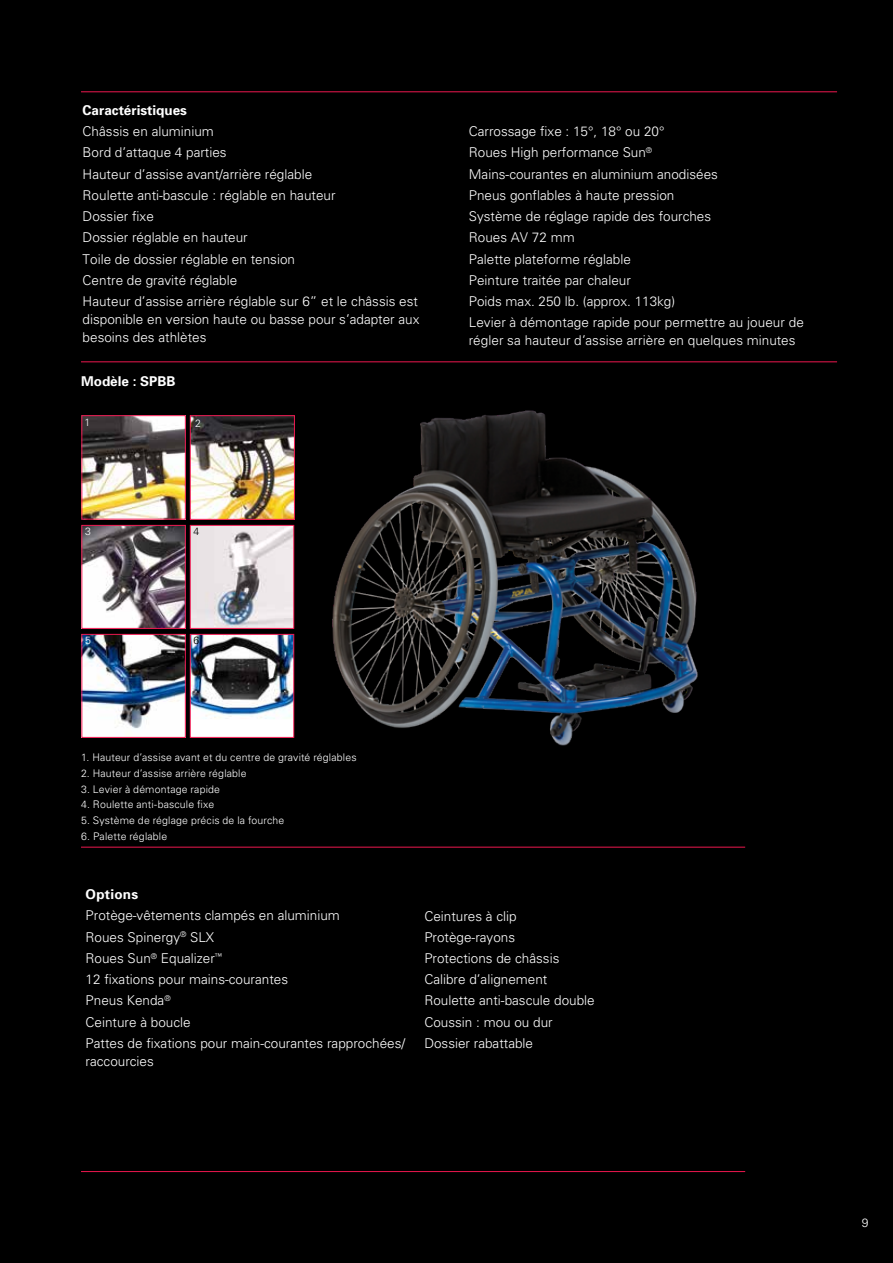
<style>
.page{position:relative;width:893px;height:1263px;background:#000}
.page>*{position:absolute;margin:0;border:0;box-sizing:border-box;transform-origin:0 0}
.t1{font:300 13.5px/21.3px "Univers";color:#fff}
.t2{font:700 13.5px "Univers";color:#fff}
.t3{font:700 13.5px "Univers";letter-spacing:.02em;color:#fff}
.t4{font:300 12px "Univers";color:#fff}
.t5{font:300 10.5px "Univers";letter-spacing:.015em;color:#fff}
.t6{font:300 10.5px "Univers";color:#000}
</style>
<div class="page">
<hr style="left:81px;top:847px;width:664px;height:1px;background:#ed174f">
<hr style="left:81px;top:91px;width:756px;height:1px;background:#ed174f">
<hr style="left:81px;top:361px;width:756px;height:1px;background:#ed174f">
<hr style="left:81px;top:1171px;width:664px;height:1px;background:#ed174f">
<img style="left:84px;top:636px;width:100px;height:100px">
<div style="left:82px;top:634px;width:104px;height:104px;border:1px solid #ed174f"></div>
<img style="left:84px;top:527px;width:100px;height:100px">
<div style="left:82px;top:525px;width:104px;height:104px;border:1px solid #ed174f"></div>
<div style="left:190px;top:634px;width:104px;height:103px;background:#fff"></div>
<img style="left:192px;top:636px;width:100px;height:83px">
<div style="left:190px;top:634px;width:104px;height:104px;border:1px solid #ed174f"></div>
<img style="left:192px;top:527px;width:100px;height:100px">
<div style="left:190px;top:525px;width:104px;height:104px;border:1px solid #ed174f"></div>
<img style="left:192px;top:417px;width:101px;height:100px">
<div style="left:190px;top:415px;width:105px;height:104px;border:1px solid #ed174f"></div>
<img style="left:84px;top:417px;width:100px;height:100px">
<div style="left:82px;top:415px;width:104px;height:104px;border:1px solid #ed174f"></div>
<img style="left:332px;top:410px;width:366px;height:336px">
<p class="t2" style="left:83px;top:102px;width:106px">Caractéristiques</p>
<p class="t1" style="left:83px;top:121px;width:337px">Châssis en aluminium<br>Bord d’attaque 4 parties<br>Hauteur d’assise avant/arrière réglable<br>Roulette anti-bascule : réglable en hauteur<br>Dossier fixe<br>Dossier réglable en hauteur<br>Toile de dossier réglable en tension<br>Centre de gravité réglable<br>Hauteur d’assise arrière réglable sur 6” et le châssis est</p>
<p class="t1" style="left:83px;top:310px;width:338px;line-height:18px">disponible en version haute ou basse pour s’adapter aux besoins des athlètes</p>
<p class="t2" style="left:81px;top:373px;width:96px">Modèle : SPBB</p>
<p class="t5" style="left:85px;top:416px;width:7px">1</p>
<p class="t5" style="left:195px;top:417px;width:7px">2</p>
<p class="t5" style="left:85px;top:525px;width:7px">3</p>
<p class="t6" style="left:193px;top:525px;width:7px">4</p>
<p class="t5" style="left:85px;top:634px;width:7px">5</p>
<p class="t6" style="left:193px;top:634px;width:7px">6</p>
<p class="t5" style="left:81px;top:751px;width:277px">1. Hauteur d’assise avant et du centre de gravité réglables</p>
<p class="t5" style="left:81px;top:767px;width:167px">2. Hauteur d’assise arrière réglable</p>
<p class="t5" style="left:81px;top:783px;width:141px">3. Levier à démontage rapide</p>
<p class="t5" style="left:81px;top:798px;width:135px">4. Roulette anti-bascule fixe</p>
<p class="t5" style="left:81px;top:814px;width:205px">5. Système de réglage précis de la fourche</p>
<p class="t5" style="left:81px;top:829px;width:88px">6. Palette réglable</p>
<p class="t1" style="left:469px;top:121px;width:336px">Carrossage fixe : 15°, 18° ou 20°<br>Roues High performance Sun<sup>®<br></sup>Mains-courantes en aluminium anodisées<br>Pneus gonflables à haute pression<br>Système de réglage rapide des fourches<br>Roues AV 72 mm<br>Palette plateforme réglable<br>Peinture traitée par chaleur<br>Poids max. 250 lb. (approx. 113kg)<br>Levier à démontage rapide pour permettre au joueur de</p>
<p class="t1" style="left:469px;top:330px;width:328px">régler sa hauteur d’assise arrière en quelques minutes</p>
<p class="t3" style="left:86px;top:886px;width:54px">Options</p>
<p class="t1" style="left:86px;top:905px;width:321px">Protège-vêtements clampés en aluminium<br>Roues Spinergy<sup>®</sup> SLX<br>Roues Sun<sup>®</sup> Equalizer<sup>™<br></sup>12 fixations pour mains-courantes<br>Pneus Kenda<sup>®<br></sup>Ceinture à boucle<br>Pattes de fixations pour main-courantes rapprochées/</p>
<p class="t1" style="left:86px;top:1050px;width:70px">raccourcies</p>
<p class="t1" style="left:424px;top:905px;width:172px">Ceintures à clip<br>Protège-rayons<br>Protections de châssis<br>Calibre d’alignement<br>Roulette anti-bascule double<br>Coussin : mou ou dur<br>Dossier rabattable</p>
<p class="t4" style="left:862px;top:1215px;width:8px">9</p>
</div>
